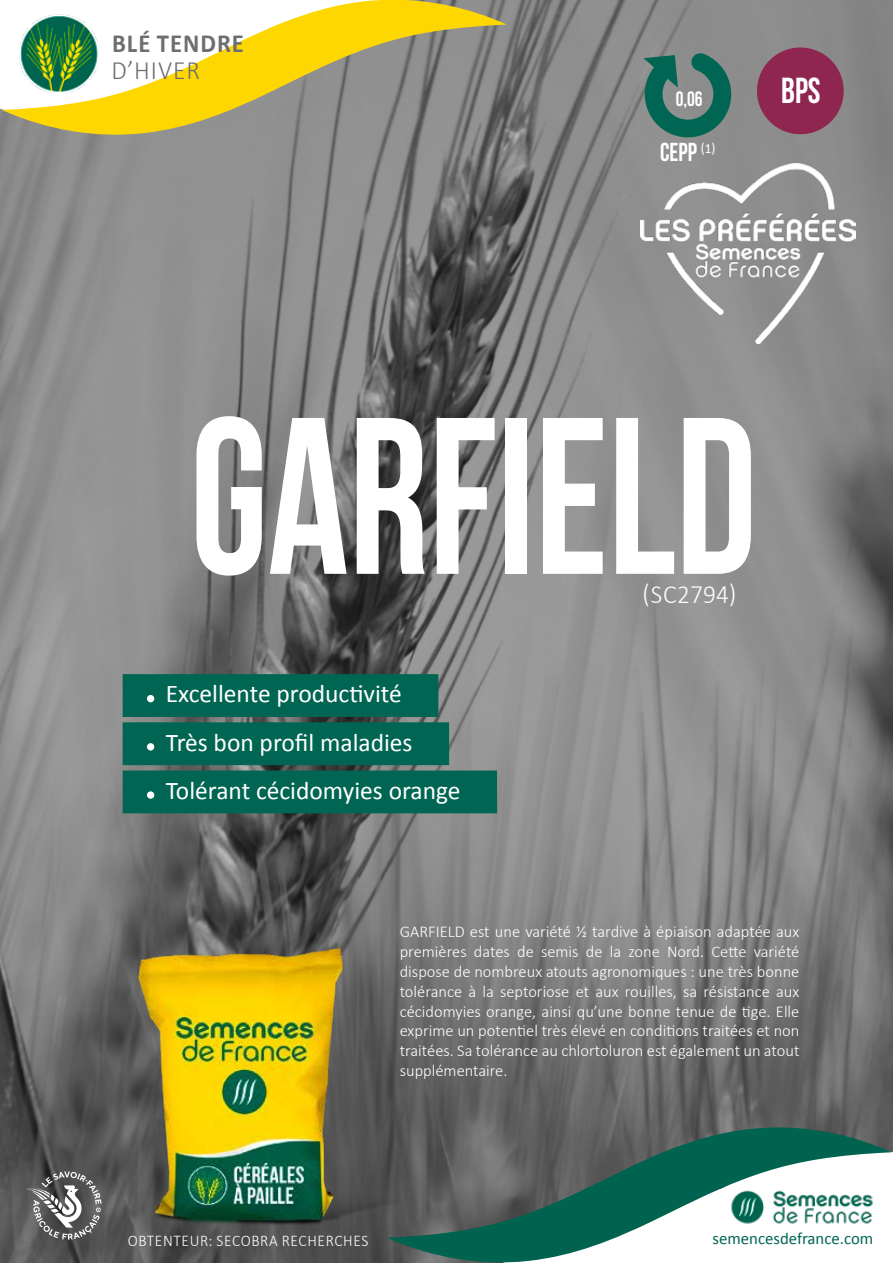
<style>
.page{position:relative;width:893px;height:1263px;background:#fff}
.page>*{position:absolute;margin:0;border:0;box-sizing:border-box;transform-origin:0 0}
.t1{font:222.6px "Bebas Neue";color:#fff;scale:.89 1}
.t2{font:36.15px "Bebas Neue";color:#fff;scale:.94 1}
.t3{font:300 26.4px "Calibri";color:#fff;scale:.96 1}
.t4{font:300 26.4px "Calibri";letter-spacing:.04em;color:#6d6e71;scale:.96 1}
.t5{font:700 26.25px "Calibri";letter-spacing:.04em;color:#6d6e71;scale:.94 1}
.t6{font:25.95px "Bebas Neue";color:#fff;scale:.94 1}
.t7{font:25.5px/48.2px "Calibri";color:#fff}
.t8{font:20.7px "Bebas Neue";color:#fff;scale:.94 1}
.t9{font:16.8px "Calibri";color:#006653}
.t10{font:300 16.5px/19.8px "Calibri";color:#fff;text-align:justify}
.t11{font:300 16.35px "Calibri";letter-spacing:.04em;color:#fff;scale:.94 1}
</style>
<div class="page">
<img style="left:0;top:0;width:893px;height:1263px">
<div style="left:757px;top:47px;width:87px;height:87px;background:#8f2650;border-radius:50%"></div>
<svg style="left:2px;top:0;width:505px;height:138px"></svg>
<img style="left:640px;top:163px;width:216px;height:180px">
<svg style="left:639px;top:52px;width:98px;height:91px;background:#537d75"></svg>
<svg style="left:387px;top:1127px;width:505px;height:136px"></svg>
<svg style="left:719px;top:1186px;width:7px;height:3px"></svg>
<svg style="left:26px;top:1171px;width:76px;height:69px;background:#767676"></svg>
<img style="left:129px;top:936px;width:271px;height:307px">
<div style="left:123px;top:674px;width:315px;height:43px;background:#006653"></div>
<div style="left:123px;top:722px;width:326px;height:43px;background:#006653"></div>
<div style="left:123px;top:770px;width:374px;height:43px;background:#006653"></div>
<div style="left:147px;top:695px;width:7px;height:7px;background:#fff;border-radius:50%"></div>
<div style="left:147px;top:743px;width:7px;height:7px;background:#fff;border-radius:50%"></div>
<div style="left:147px;top:791px;width:7px;height:8px;background:#fff;border-radius:50%"></div>
<h3 class="t5" style="left:112px;top:27px;width:142px">BLÉ TENDRE</h3>
<h3 class="t4" style="left:111px;top:54px;width:94px">D’HIVER</h3>
<p class="t8" style="left:676px;top:88px;width:30px">0,06</p>
<h3 class="t6" style="left:660px;top:138px;width:60px">CEPP <sup>(1)</sup></h3>
<h2 class="t2" style="left:781px;top:71px;width:43px">BPS</h2>
<h1 class="t1" style="left:190px;top:375px;width:638px">GARFIELD</h1>
<h3 class="t3" style="left:643px;top:578px;width:99px">(SC2794)</h3>
<h3 class="t7" style="left:166px;top:670px;width:296px">Excellente productivité<br>Très bon profil maladies<br>Tolérant cécidomyies orange</h3>
<p class="t10" style="left:400px;top:922px;width:401px">GARFIELD est une variété ½ tardive à épiaison adaptée aux premières dates de semis de la zone Nord. Cette variété dispose de nombreux atouts agronomiques : une très bonne tolérance à la septoriose et aux rouilles, sa résistance aux cécidomyies orange, ainsi qu’une bonne tenue de tige. Elle exprime un potentiel très élevé en conditions traitées et non traitées. Sa tolérance au chlortoluron est également un atout supplémentaire.</p>
<p class="t11" style="left:128px;top:1230px;width:257px">OBTENTEUR: SECOBRA RECHERCHES</p>
<p class="t9" style="left:713px;top:1228px;width:162px">semencesdefrance.com</p>
</div>
